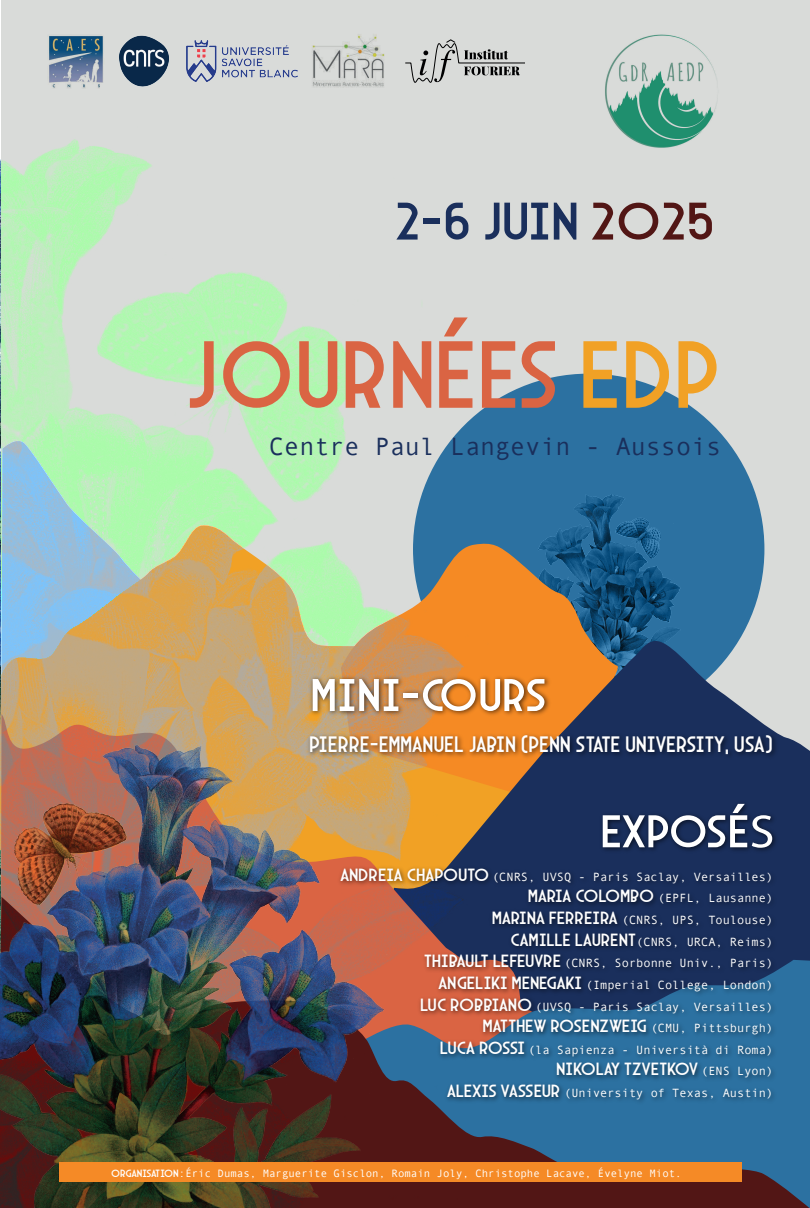
<style>
.page{position:relative;width:810px;height:1208px;background:#fff}
.page>*{position:absolute;margin:0;border:0;box-sizing:border-box;transform-origin:0 0}
.t1{font:97.3px "Arcane Nine";color:#da6443}
.t2{font:54px "Arcane Nine";color:#1a2f5c;scale:1.07 1}
.t3{font:46.8px "Arcane Nine";letter-spacing:-.005em;color:#fff;scale:1.07 1}
.t4{font:25.1px "Andale Mono";color:#1a2f5c}
.t5{font:22.7px "Arcane Nine";letter-spacing:-.015em;color:#fff}
.t6{font:18px "Arcane Nine";letter-spacing:-.015em;color:#fff;scale:1.07 1}
.t7{font:12px/21.6px "Andale Mono";color:#fff;text-align:right}
.t8{font:10.7px "Andale Mono";color:#fff}
.s1{color:#521615}
.s2{color:#f1a125}
.s3{font-family:"Myriad Pro"}
.s4{font-family:"Arcane Nine";font-size:18px}
.s5{font-family:"Andale Mono";font-size:12px}
.s6{font-family:"Arcane Nine"}
</style>
<div class="page">
<div style="left:1px;top:1px;width:808px;height:1207px;background:#d9dbd9"></div>
<div style="left:413px;top:374px;width:351px;height:351px;background:#2c71a1;border-radius:50%"></div>
<img style="left:543px;top:494px;width:137px;height:140px">
<svg style="left:488px;top:542px;width:138px;height:92px"></svg>
<svg style="left:488px;top:634px;width:321px;height:263px"></svg>
<svg style="left:782px;top:897px;width:27px;height:311px;background:#295f8d"></svg>
<img style="left:0;top:139px;width:488px;height:659px">
<img style="left:0;top:731px;width:389px;height:477px">
<img style="left:304px;top:666px;width:251px;height:61px">
<img style="left:367px;top:798px;width:415px;height:410px">
<img style="left:605px;top:34px;width:112px;height:114px">
<img style="left:119px;top:36px;width:50px;height:50px">
<img style="left:49px;top:36px;width:55px;height:52px">
<img style="left:312px;top:34px;width:73px;height:53px">
<img style="left:187px;top:40px;width:111px;height:42px">
<svg style="left:405px;top:39px;width:120px;height:44px"></svg>
<div style="left:60px;top:1163px;width:682px;height:19px;background:#f58a26"></div>
<img style="left:303px;top:727px;width:478px;height:65px">
<img style="left:334px;top:860px;width:447px;height:262px">
<h2 class="t2" style="left:395px;top:189px;width:300px">2-6 JUIN <span class="s1">2025</span></h2>
<h1 class="t1" style="left:185px;top:317px;width:537px">JOURNÉES <span class="s2">EDP</span></h1>
<h3 class="t4" style="left:269px;top:430px;width:453px">Centre Paul Langevin - Aussois</h3>
<h3 class="t3" style="left:310px;top:667px;width:222px">MINI-COURS</h3>
<h3 class="t5" style="left:309px;top:731px;width:465px">PIERRE-EMMANUEL JABIN (PENN STATE UNIVERSITY, USA)</h3>
<h3 class="t3" style="left:600px;top:804px;width:164px">EXPOSÉ<span class="s3">S</span></h3>
<p class="t7" style="left:340px;top:865px;width:434px"><span class="s4">ANDREIA CHAPOUTO</span> (CNRS, UVSQ - Paris Saclay, Versailles)<br><span class="s4">MARIA COLOMBO</span> (EPFL, Lausanne)<br><span class="s4">MARINA FERREIRA</span> (CNRS, UPS, Toulouse)<br><span class="s4">CAMILLE LAURENT</span>(CNRS, URCA, Reims)<br><span class="s4">THIBAULT LEFEUVRE</span> (CNRS, Sorbonne Univ., Paris)<br><span class="s4">ANGELIKI MENEGAKI</span> (Imperial College, London)<br><span class="s4">LUC ROBBIANO</span> (UVSQ - Paris Saclay, Versailles)</p>
<h3 class="t6" style="left:482px;top:1015px;width:273px">MATTHEW ROSENZWEIG <span class="s5">(CMU, Pittsburgh)</span></h3>
<p class="t7" style="left:439px;top:1038px;width:334px"><span class="s4">LUCA ROSSI</span> (la Sapienza - Università di Roma)</p>
<h3 class="t6" style="left:555px;top:1058px;width:204px">NIKOLAY TZVETKOV <span class="s5">(ENS Lyon)</span></h3>
<p class="t7" style="left:446px;top:1081px;width:328px"><span class="s4">ALEXIS VASSEUR</span> (University of Texas, Austin)</p>
<p class="t8" style="left:111px;top:1165px;width:571px"><span class="s6">ORGANISATION :</span> Éric Dumas, Marguerite Gisclon, Romain Joly, Christophe Lacave, Évelyne Miot.</p>
</div>
